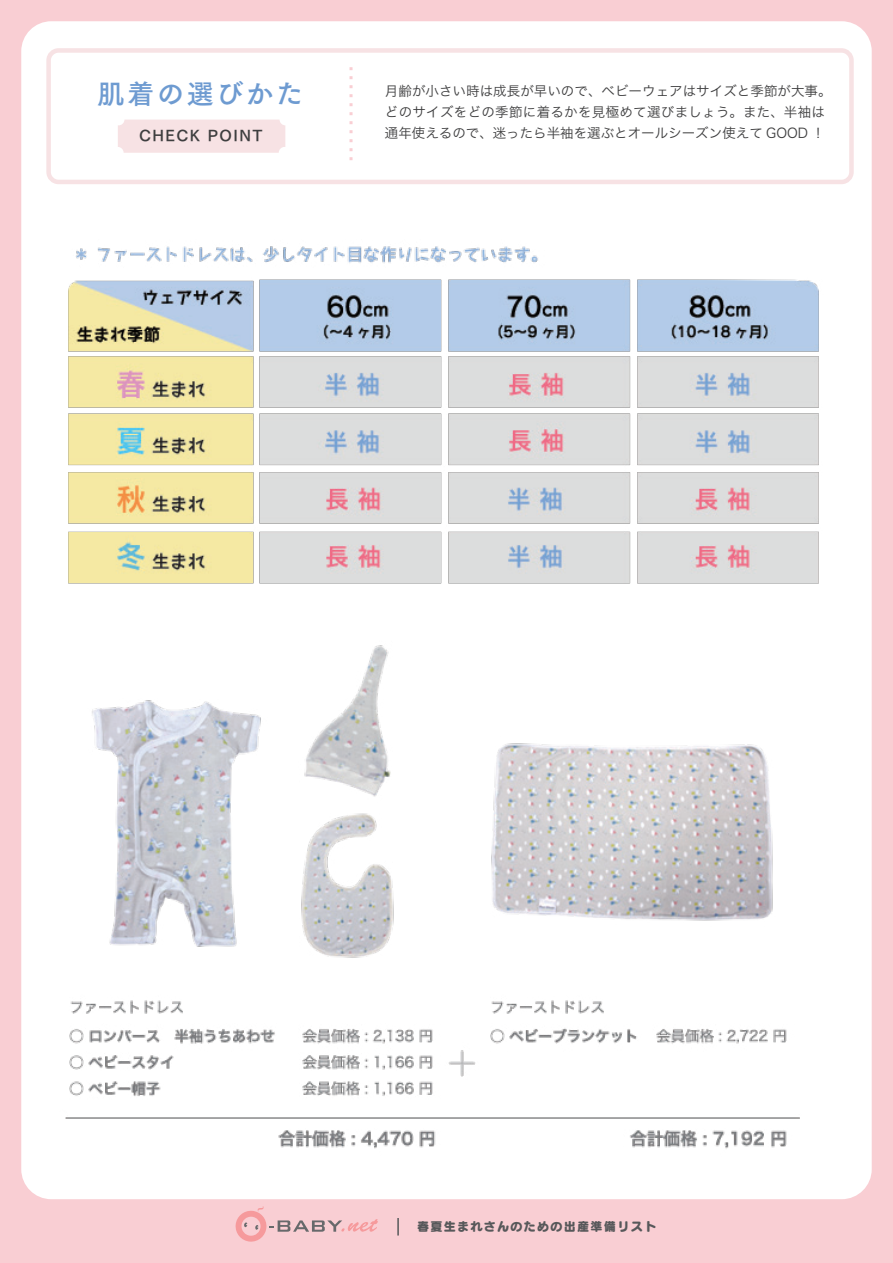
<style>
.page{position:relative;width:893px;height:1263px;background:#f9ced3}
.page>*{position:absolute;margin:0;border:0;box-sizing:border-box;transform-origin:0 0}
.t1{font:27px "Tsuku Go Pro B";letter-spacing:.1em;color:#6e9bd1}
.t2{font:15px "Tsuku Go Pro B";letter-spacing:.1em;color:#3e3e3f}
.t3{font:13.5px/21px "Hira Kaku Pro W3";letter-spacing:.005em;color:#3e3e3f}
.t4{font:12.15px "Seurat Pro EB";letter-spacing:.1em;color:#57585a}
</style>
<div class="page">
<div style="left:21px;top:21px;width:851px;height:1178px;background:#fff;border-radius:30px"></div>
<div style="left:118px;top:120px;width:167px;height:33px;background:#f7e2e4"></div>
<div style="left:46px;top:48px;width:808px;height:136px;border:4px solid #f7e2e4;border-radius:10px"></div>
<svg style="left:350px;top:67px;width:2px;height:94px"></svg>
<svg style="left:235px;top:1206px;width:143px;height:36px"></svg>
<svg style="left:397px;top:1218px;width:2px;height:17px"></svg>
<img style="left:65px;top:246px;width:754px;height:903px">
<h1 class="t1" style="left:98px;top:70px;width:207px">肌着の選びかた</h1>
<p class="t2" style="left:139px;top:123px;width:125px">CHECK POINT</p>
<p class="t3" style="left:385px;top:79px;width:448px">月齢が小さい時は成長が早いので、ベビーウェアはサイズと季節が大事。どのサイズをどの季節に着るかを見極めて選びましょう。また、半袖は通年使えるので、迷ったら半袖を選ぶとオールシーズン使えて GOOD ！</p>
<p class="t4" style="left:417px;top:1217px;width:241px">春夏生まれさんのための出産準備リスト</p>
</div>
